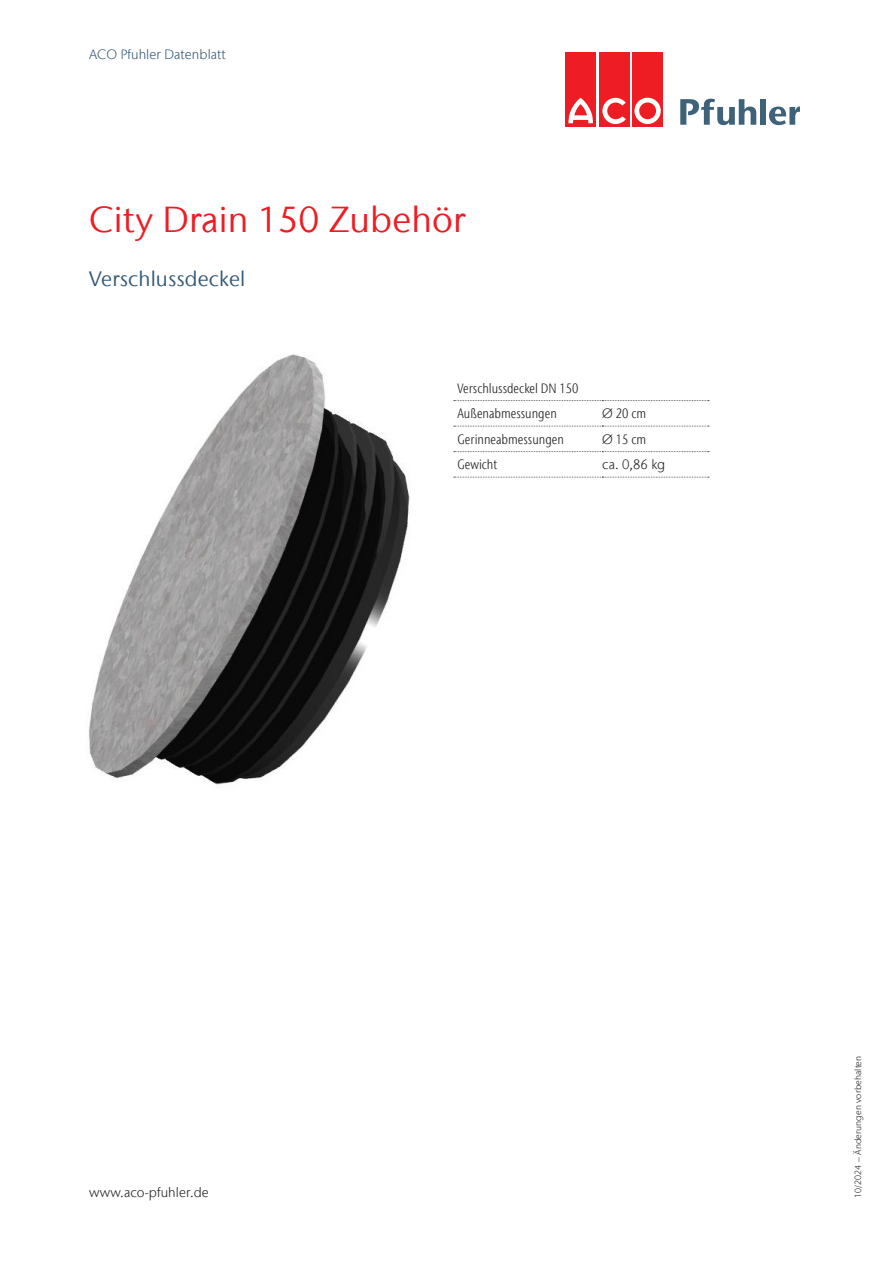
<style>
.page{position:relative;width:893px;height:1263px;background:#fff}
.page>*{position:absolute;margin:0;border:0;box-sizing:border-box;transform-origin:0 0}
.Heading{font:36px "Stone Sans IIITC Com";letter-spacing:.005em;color:#ee1d23}
.Intermediate_heading{font:21px "Stone Sans IIITC Com";letter-spacing:.005em;color:#335875}
.Text_left-justified{font:300 condensed 13.5px "Stone Sans IIITC Com";color:#231f20}
.Rubrication{font:300 13.5px "Stone Sans IIITC Com";letter-spacing:.005em;color:#335875}
.Foot_note{font:300 13.5px "Stone Sans IIITC Com";letter-spacing:.005em;color:#231f20}
.Text_left-justified-2{font:300 13.5px "Stone Sans IIITC Com";color:#231f20}
.t1{font:300 9px "Stone Sans IIITC Com";letter-spacing:.01em;color:#231f20}
.s1{font-stretch:normal}
</style>
<div class="page">
<img style="left:88px;top:354px;width:322px;height:431px">
<svg style="left:680px;top:99px;width:76px;height:26px"></svg>
<div style="left:760px;top:99px;width:6px;height:26px;background:#3d627a"></div>
<svg style="left:769px;top:107px;width:30px;height:18px"></svg>
<div style="left:565px;top:52px;width:31px;height:75px;background:#ee1d23"></div>
<div style="left:599px;top:52px;width:30px;height:75px;background:#ee1d23"></div>
<div style="left:632px;top:52px;width:31px;height:75px;background:#ee1d23"></div>
<svg style="left:568px;top:98px;width:25px;height:25px"></svg>
<svg style="left:602px;top:98px;width:24px;height:26px"></svg>
<svg style="left:634px;top:98px;width:27px;height:26px"></svg>
<svg style="left:454px;top:400px;width:255px;height:1px"></svg>
<svg style="left:454px;top:426px;width:255px;height:1px"></svg>
<svg style="left:454px;top:451px;width:255px;height:1px"></svg>
<svg style="left:454px;top:477px;width:255px;height:1px"></svg>
<p class="Rubrication" style="left:89px;top:46px;width:138px">ACO Pfuhler Datenblatt</p>
<p class="Heading" style="left:89px;top:197px;width:378px">City Drain 150 Zubehör</p>
<p class="Intermediate_heading" style="left:89px;top:265px;width:158px">Verschlussdeckel</p>
<p class="Text_left-justified" style="left:458px;top:380px;width:122px">Verschlussdeckel DN 150</p>
<p class="Text_left-justified" style="left:458px;top:405px;width:101px">Außenabmessungen</p>
<p class="Text_left-justified" style="left:602px;top:405px;width:45px"><span class="s1">Ø</span> 20 cm</p>
<p class="Text_left-justified" style="left:458px;top:431px;width:108px">Gerinneabmessungen</p>
<p class="Text_left-justified" style="left:602px;top:431px;width:45px"><span class="s1">Ø</span> 15 cm</p>
<p class="Text_left-justified" style="left:458px;top:456px;width:41px">Gewicht</p>
<p class="Text_left-justified-2" style="left:602px;top:456px;width:64px">ca. 0,86 kg</p>
<p class="Foot_note" style="left:89px;top:1184px;width:121px">www.aco-pfuhler.de</p>
<p class="t1" style="left:853px;top:1197px;width:143px;rotate:-90deg">10/2024 – Änderungen vorbehalten</p>
</div>
